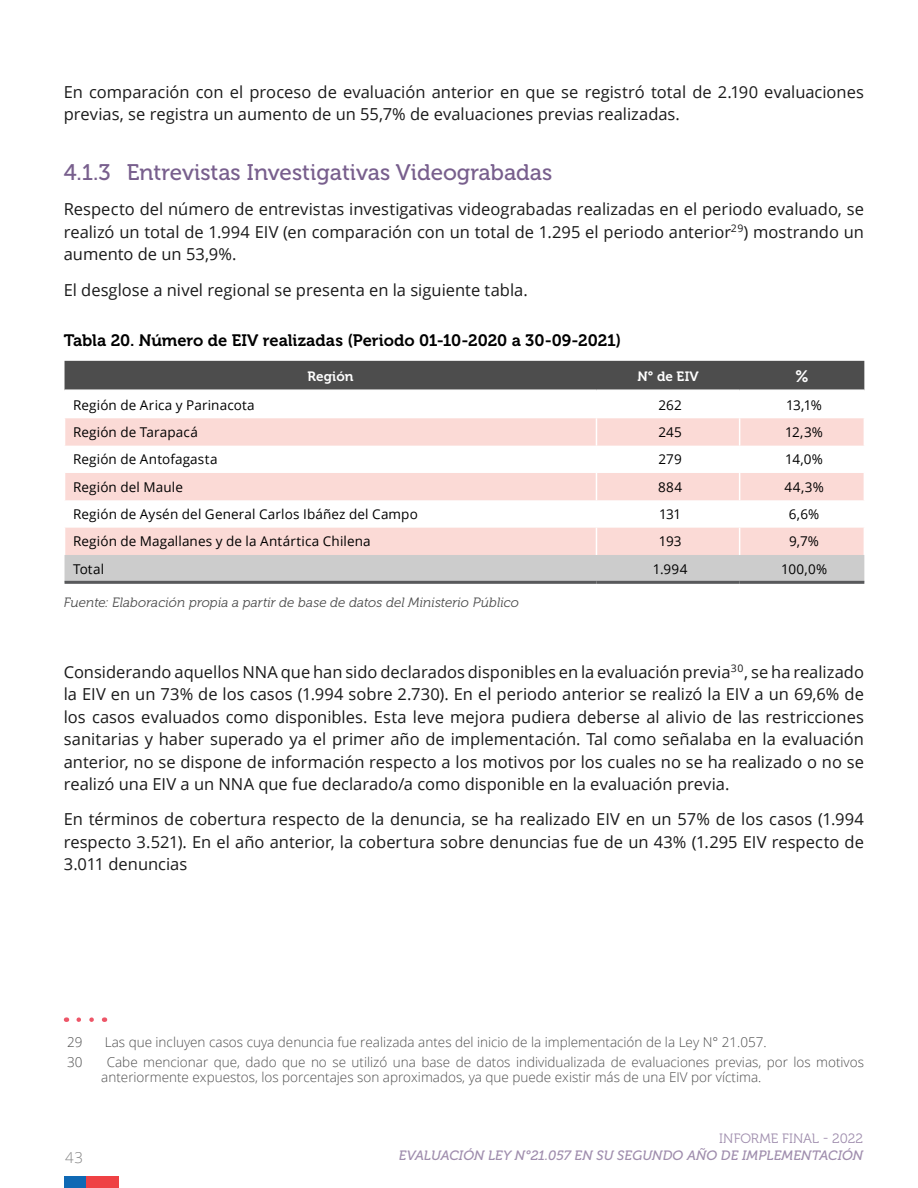
<style>
.page{position:relative;width:918px;height:1188px;background:#fff}
.page>*{position:absolute;margin:0;border:0;box-sizing:border-box;transform-origin:0 0}
.t1{font:22.5px "Museo 500";color:#785f8d}
.t2{font:16.5px/22.5px "Open Sans";color:#1a1a1a;text-align:justify}
.t3{font:16.5px "Museo 700";letter-spacing:-.005em;color:#000}
.t4{font:16.5px "Museo 700";color:#fff}
.t5{font:300 15px "Open Sans";color:#808080}
.t6{font:300 13.5px/15px "Open Sans";color:#4d4d4d}
.t7{font:13.5px "Open Sans";letter-spacing:.01em;color:#000}
.t8{font:italic 13.5px "Museo 300";letter-spacing:.005em;color:#4d4d4d}
.t9{font:italic 13.5px "Museo 500";letter-spacing:.005em;color:#9f8dad}
.t10{font:13.5px "Museo 300";letter-spacing:-.005em;color:#9f8dad}
.t11{font:13.5px "Museo 700";letter-spacing:.01em;color:#fff}
</style>
<div class="page">
<div style="left:65px;top:361px;width:799px;height:28px;background:#4d4d4d"></div>
<svg style="left:65px;top:418px;width:799px;height:110px"></svg>
<svg style="left:596px;top:418px;width:1px;height:28px"></svg>
<svg style="left:739px;top:418px;width:1px;height:28px"></svg>
<svg style="left:596px;top:473px;width:1px;height:27px"></svg>
<svg style="left:739px;top:473px;width:1px;height:27px"></svg>
<hr style="left:65px;top:581px;width:531px;height:3px;background:#58595b">
<hr style="left:596px;top:581px;width:144px;height:3px;background:#58595b">
<hr style="left:740px;top:581px;width:124px;height:3px;background:#58595b">
<svg style="left:64px;top:528px;width:801px;height:54px;background:#e1d0ce"></svg>
<svg style="left:79px;top:1017px;width:15px;height:5px"></svg>
<div style="left:64px;top:1176px;width:23px;height:12px;background:#0f69b4"></div>
<div style="left:87px;top:1176px;width:32px;height:12px;background:#ef4144"></div>
<p class="t2" style="left:64px;top:80px;width:802px">En comparación con el proceso de evaluación anterior en que se registró total de 2.190 evaluaciones previas, se registra un aumento de un 55,7% de evaluaciones previas realizadas.</p>
<h1 class="t1" style="left:64px;top:160px;width:490px">4.1.3 Entrevistas Investigativas Videograbadas</h1>
<p class="t2" style="left:64px;top:198px;width:802px">Respecto del número de entrevistas investigativas videograbadas realizadas en el periodo evaluado, se realizó un total de 1.994 EIV (en comparación con un total de 1.295 el periodo anterior<sup>29</sup>) mostrando un aumento de un 53,9%.</p>
<p class="t2" style="left:64px;top:278px;width:466px">El desglose a nivel regional se presenta en la siguiente tabla.</p>
<p class="t3" style="left:64px;top:331px;width:559px">Tabla 20. Número de EIV realizadas (Periodo 01-10-2020 a 30-09-2021)</p>
<p class="t11" style="left:307px;top:368px;width:48px">Región</p>
<p class="t11" style="left:637px;top:368px;width:63px">N° de EIV</p>
<p class="t4" style="left:795px;top:367px;width:15px">%</p>
<p class="t7" style="left:73px;top:396px;width:183px">Región de Arica y Parinacota</p>
<p class="t7" style="left:659px;top:396px;width:25px">262</p>
<p class="t7" style="left:786px;top:396px;width:37px">13,1%</p>
<p class="t7" style="left:73px;top:423px;width:126px">Región de Tarapacá</p>
<p class="t7" style="left:659px;top:423px;width:25px">245</p>
<p class="t7" style="left:785px;top:423px;width:39px">12,3%</p>
<p class="t7" style="left:73px;top:450px;width:146px">Región de Antofagasta</p>
<p class="t7" style="left:659px;top:450px;width:25px">279</p>
<p class="t7" style="left:785px;top:450px;width:39px">14,0%</p>
<p class="t7" style="left:73px;top:478px;width:111px">Región del Maule</p>
<p class="t7" style="left:658px;top:478px;width:26px">884</p>
<p class="t7" style="left:784px;top:478px;width:41px">44,3%</p>
<p class="t7" style="left:73px;top:505px;width:346px">Región de Aysén del General Carlos Ibáñez del Campo</p>
<p class="t7" style="left:659px;top:505px;width:24px">131</p>
<p class="t7" style="left:789px;top:505px;width:32px">6,6%</p>
<p class="t7" style="left:73px;top:532px;width:299px">Región de Magallanes y de la Antártica Chilena</p>
<p class="t7" style="left:659px;top:532px;width:24px">193</p>
<p class="t7" style="left:789px;top:532px;width:31px">9,7%</p>
<p class="t7" style="left:73px;top:560px;width:33px">Total</p>
<p class="t7" style="left:653px;top:560px;width:36px">1.994</p>
<p class="t7" style="left:781px;top:560px;width:48px">100,0%</p>
<p class="t8" style="left:64px;top:595px;width:457px">Fuente: Elaboración propia a partir de base de datos del Ministerio Público</p>
<p class="t2" style="left:64px;top:660px;width:802px">Considerando aquellos NNA que han sido declarados disponibles en la evaluación previa<sup>30</sup>, se ha realizado la EIV en un 73% de los casos (1.994 sobre 2.730). En el periodo anterior se realizó la EIV a un 69,6% de los casos evaluados como disponibles. Esta leve mejora pudiera deberse al alivio de las restricciones sanitarias y haber superado ya el primer año de implementación. Tal como señalaba en la evaluación anterior, no se dispone de información respecto a los motivos por los cuales no se ha realizado o no se realizó una EIV a un NNA que fue declarado/a como disponible en la evaluación previa.</p>
<p class="t2" style="left:64px;top:808px;width:802px">En términos de cobertura respecto de la denuncia, se ha realizado EIV en un 57% de los casos (1.994 respecto 3.521). En el año anterior, la cobertura sobre denuncias fue de un 43% (1.295 EIV respecto de 3.011 denuncias</p>
<p class="t6" style="left:67px;top:1035px;width:17px">29</p>
<p class="t6" style="left:105px;top:1035px;width:663px">Las que incluyen casos cuya denuncia fue realizada antes del inicio de la implementación de la Ley N° 21.057.</p>
<p class="t6" style="left:67px;top:1054px;width:17px">30</p>
<p class="t6" style="left:101px;top:1054px;width:764px;text-indent:5px">Cabe mencionar que, dado que no se utilizó una base de datos individualizada de evaluaciones previas, por los motivos anteriormente expuestos, los porcentajes son aproximados, ya que puede existir más de una EIV por víctima.</p>
<p class="t10" style="left:719px;top:1132px;width:145px">INFORME FINAL - 2022</p>
<p class="t5" style="left:65px;top:1147px;width:19px">43</p>
<p class="t9" style="left:399px;top:1148px;width:466px">EVALUACIÓN LEY N°21.057 EN SU SEGUNDO AÑO DE IMPLEMENTACIÓN</p>
</div>
